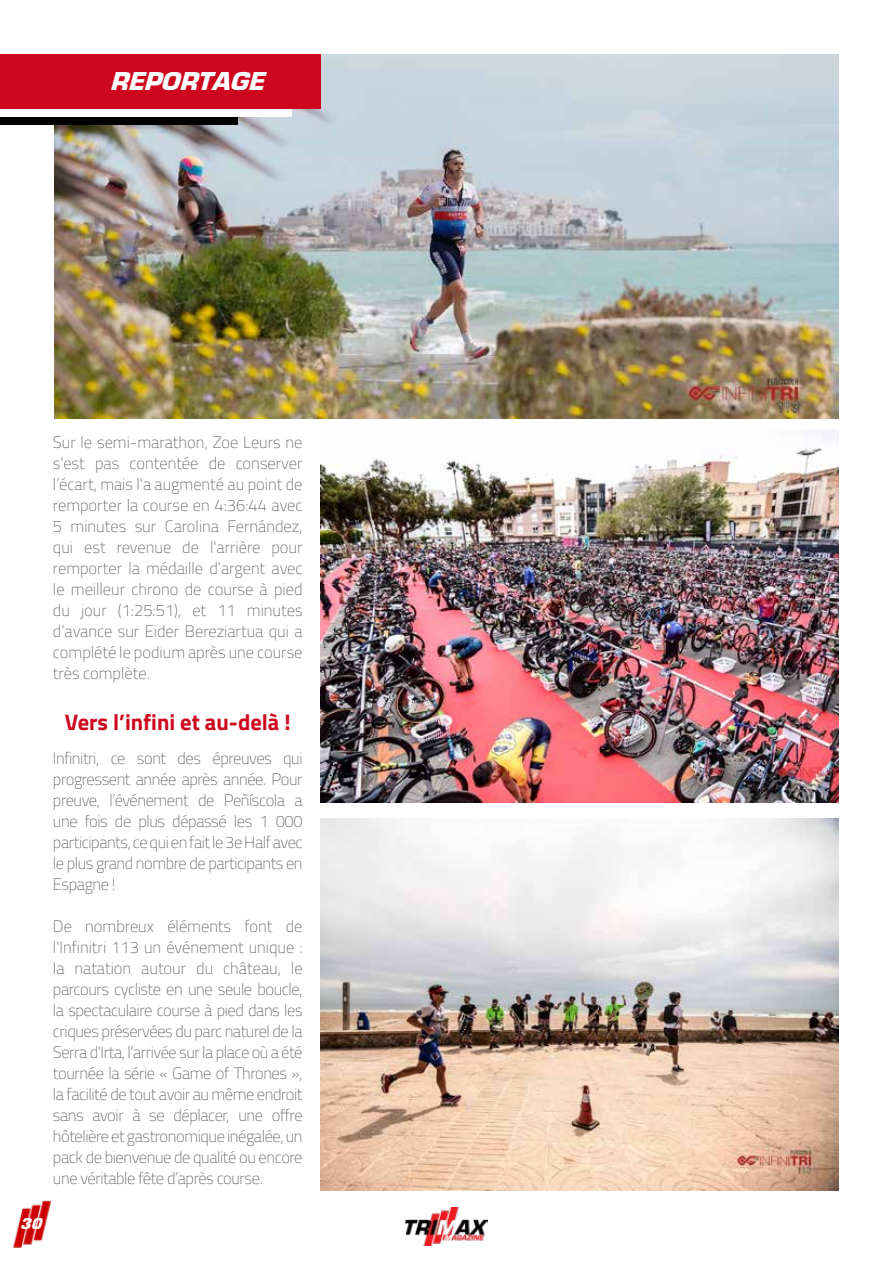
<style>
.page{position:relative;width:893px;height:1263px;background:#fff}
.page>*{position:absolute;margin:0;border:0;box-sizing:border-box;transform-origin:0 0}
.t1{font:italic 900 27px "Eurostile";color:#fff}
.t2{font:700 22.5px "Titillium Web";color:#cd071e}
.t3{font:100 16.5px/21px "Titillium Web";letter-spacing:-.025em;color:#58585a;text-align:justify}
.t4{font:italic 900 16.5px "Eurostile";color:#fff}
</style>
<div class="page">
<img style="left:13px;top:1200px;width:38px;height:48px">
<img style="left:406px;top:1207px;width:81px;height:39px">
<img style="left:54px;top:54px;width:785px;height:365px">
<div style="left:0;top:70px;width:237px;height:55px;background:#000"></div>
<div style="left:0;top:63px;width:292px;height:54px;background:#fff"></div>
<div style="left:0;top:54px;width:321px;height:55px;background:#cd071e"></div>
<img style="left:321px;top:429px;width:518px;height:373px">
<img style="left:321px;top:818px;width:518px;height:373px">
<h1 class="t1" style="left:110px;top:66px;width:155px">REPORTAGE</h1>
<p class="t3" style="left:53px;top:431px;width:251px">Sur le semi-marathon, Zoe Leurs ne s'est pas contentée de conserver l’écart, mais l'a augmenté au point de remporter la course en 4:36:44 avec 5 minutes sur Carolina Fernández, qui est revenue de l'arrière pour remporter la médaille d’argent avec le meilleur chrono de course à pied du jour (1:25:51), et 11 minutes d’avance sur Eider Bereziartua qui a complété le podium après une course très complète.</p>
<h2 class="t2" style="left:65px;top:705px;width:227px">Vers l’infini et au-delà !</h2>
<p class="t3" style="left:53px;top:747px;width:251px">Infinitri, ce sont des épreuves qui progressent année après année. Pour preuve, l’événement de Peñíscola a une fois de plus dépassé les 1 000 participants, ce qui en fait le 3e Half avec le plus grand nombre de participants en Espagne !</p>
<p class="t3" style="left:53px;top:915px;width:251px">De nombreux éléments font de l'Infinitri 113 un événement unique : la natation autour du château, le parcours cycliste en une seule boucle, la spectaculaire course à pied dans les criques préservées du parc naturel de la Serra d'Irta, l'arrivée sur la place où a été tournée la série « Game of Thrones », la facilité de tout avoir au même endroit sans avoir à se déplacer, une offre hôtelière et gastronomique inégalée, un pack de bienvenue de qualité ou encore une véritable fête d’après course.</p>
<p class="t4" style="left:20px;top:1214px;width:23px">30</p>
</div>
